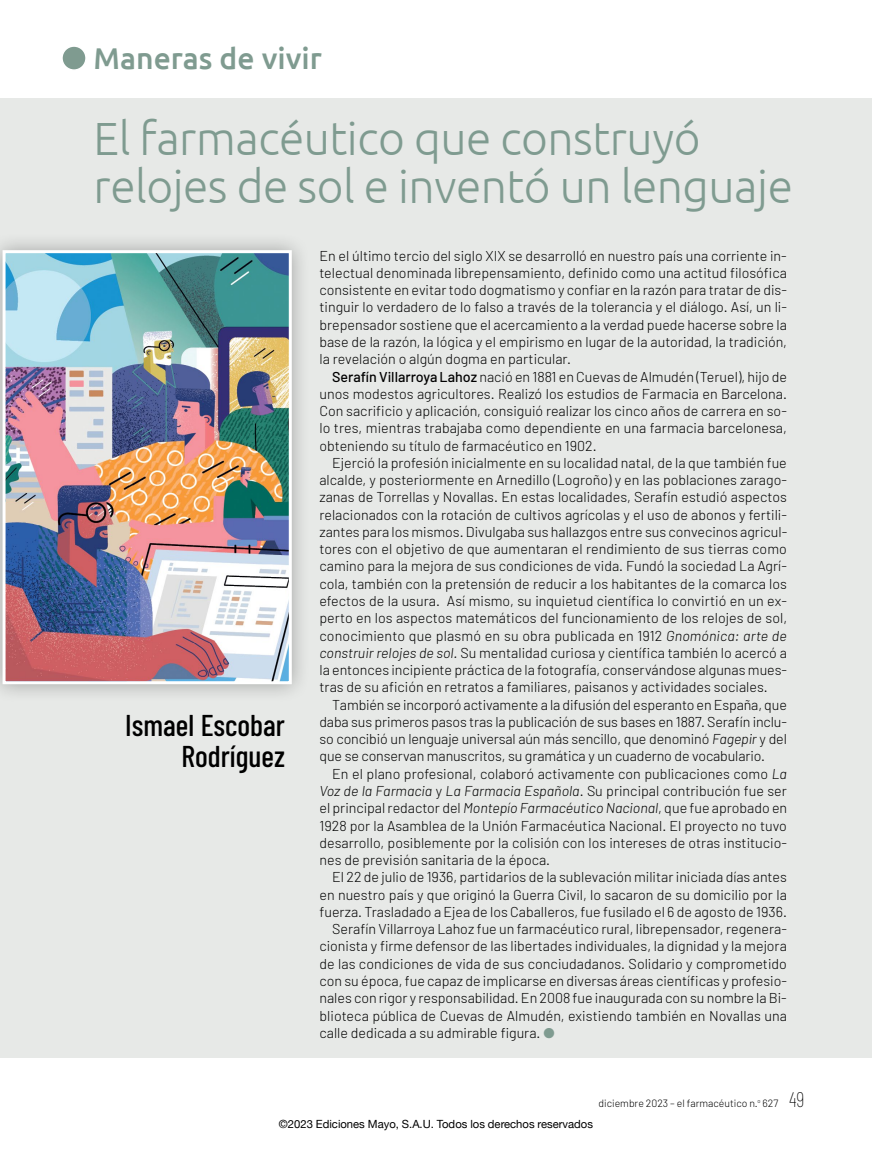
<style>
.page{position:relative;width:872px;height:1149px;background:#fff}
.page>*{position:absolute;margin:0;border:0;box-sizing:border-box;transform-origin:0 0}
.t1{font:300 46.5px/48px "Ubuntu";letter-spacing:-.01em;color:#7f9b90}
.t2{font:500 30px/31.5px "Barlow Condensed";color:#000;text-align:right}
.t3{font:500 30px "Ubuntu";color:#7f9b90}
.t4{font:300 14.25px/17.2px "Barlow";color:#000;text-align:justify}
.t5{font:11.25px "Helvetica Neue";color:#000}
.t6{font:300 10.5px "Barlow";color:#000}
.s1{font-weight:500}
.s2{font-style:italic}
.s3{color:#7f9b90}
.s4{font-family:"Barlow Condensed";font-weight:100;font-size:21px}
</style>
<div class="page">
<div style="left:62px;top:46px;width:24px;height:24px;background:#7f9b90;border-radius:50%"></div>
<div style="left:61px;top:45px;width:26px;height:26px;border:2px solid #fff;border-radius:50%"></div>
<div style="left:0;top:98px;width:872px;height:959px;background:#e7e9e7"></div>
<div style="left:0;top:232px;width:311px;height:470px;background:#000;opacity:.3"></div>
<img style="left:7px;top:254px;width:281px;height:426px">
<div style="left:3px;top:250px;width:289px;height:434px;border:3px solid #fff"></div>
<h2 class="t3" style="left:94px;top:39px;width:230px">Maneras de vivir</h2>
<h1 class="t1" style="left:94px;top:113px;width:701px">El farmacéutico que construyó relojes de sol e inventó un lenguaje</h1>
<h2 class="t2" style="left:125px;top:708px;width:161px">Ismael Escobar<br>Rodríguez</h2>
<p class="t4" style="left:319px;top:246px;width:469px">En el último tercio del siglo XIX se desarrolló en nuestro país una corriente in&shy;telectual denominada librepensamiento, definido como una actitud filosófica consistente en evitar todo dogmatismo y confiar en la razón para tratar de dis&shy;tinguir lo verdadero de lo falso a través de la tolerancia y el diálogo. Así, un li&shy;brepensador sostiene que el acercamiento a la verdad puede hacerse sobre la base de la razón, la lógica y el empirismo en lugar de la autoridad, la tradición, la revelación o algún dogma en particular.</p>
<p class="t4" style="left:319px;top:367px;width:469px;text-indent:13px"><span class="s1">Serafín Villarroya Lahoz</span> nació en 1881 en Cuevas de Almudén (Teruel), hijo de unos modestos agricultores. Realizó los estudios de Farmacia en Barcelona.<br>Con sacrificio y aplicación, consiguió realizar los cinco años de carrera en so&shy;lo tres, mientras trabajaba como dependiente en una farmacia barcelonesa, obteniendo su título de farmacéutico en 1902.</p>
<p class="t4" style="left:319px;top:453px;width:469px;text-indent:13px">Ejerció la profesión inicialmente en su localidad natal, de la que también fue alcalde, y posteriormente en Arnedillo (Logroño) y en las poblaciones zarago&shy;zanas de Torrellas y Novallas. En estas localidades, Serafín estudió aspectos relacionados con la rotación de cultivos agrícolas y el uso de abonos y fertili&shy;zantes para los mismos. Divulgaba sus hallazgos entre sus convecinos agricul&shy;tores con el objetivo de que aumentaran el rendimiento de sus tierras como camino para la mejora de sus condiciones de vida. Fundó la sociedad La Agrí&shy;cola, también con la pretensión de reducir a los habitantes de la comarca los efectos de la usura. Así mismo, su inquietud científica lo convirtió en un ex&shy;perto en los aspectos matemáticos del funcionamiento de los relojes de sol, conocimiento que plasmó en su obra publicada en 1912 <span class="s2">Gnomónica: arte de construir relojes de sol.</span> Su mentalidad curiosa y científica también lo acercó a la entonces incipiente práctica de la fotografía, conservándose algunas mues&shy;tras de su afición en retratos a familiares, paisanos y actividades sociales.</p>
<p class="t4" style="left:319px;top:695px;width:469px;text-indent:13px">También se incorporó activamente a la difusión del esperanto en España, que daba sus primeros pasos tras la publicación de sus bases en 1887. Serafín inclu&shy;so concibió un lenguaje universal aún más sencillo, que denominó <span class="s2">Fagepir</span> y del que se conservan manuscritos, su gramática y un cuaderno de vocabulario.</p>
<p class="t4" style="left:319px;top:764px;width:469px;text-indent:13px">En el plano profesional, colaboró activamente con publicaciones como <span class="s2">La Voz de la Farmacia</span> y <span class="s2">La Farmacia Española</span>. Su principal contribución fue ser el principal redactor del <span class="s2">Montepío Farmacéutico Nacional</span>, que fue aprobado en 1928 por la Asamblea de la Unión Farmacéutica Nacional. El proyecto no tuvo desarrollo, posiblemente por la colisión con los intereses de otras institucio&shy;nes de previsión sanitaria de la época.</p>
<p class="t4" style="left:332px;top:868px;width:456px">El 22 de julio de 1936, partidarios de la sublevación militar iniciada días antes</p>
<p class="t4" style="left:319px;top:885px;width:469px">en nuestro país y que originó la Guerra Civil, lo sacaron de su domicilio por la</p>
<p class="t4" style="left:319px;top:902px;width:469px">fuerza. Trasladado a Ejea de los Caballeros, fue fusilado el 6 de agosto de 1936.</p>
<p class="t4" style="left:332px;top:919px;width:456px">Serafín Villarroya Lahoz fue un farmacéutico rural, librepensador, regenera-</p>
<p class="t4" style="left:319px;top:937px;width:469px">cionista y firme defensor de las libertades individuales, la dignidad y la mejora</p>
<p class="t4" style="left:319px;top:954px;width:469px">de las condiciones de vida de sus conciudadanos. Solidario y comprometido</p>
<p class="t4" style="left:319px;top:971px;width:469px">con su época, fue capaz de implicarse en diversas áreas científicas y profesio-</p>
<p class="t4" style="left:319px;top:988px;width:469px">nales con rigor y responsabilidad. En 2008 fue inaugurada con su nombre la Bi-</p>
<p class="t4" style="left:319px;top:1006px;width:469px">blioteca pública de Cuevas de Almudén, existiendo también en Novallas una</p>
<p class="t4" style="left:319px;top:1023px;width:237px">calle dedicada a su admirable figura. <span class="s3">●</span></p>
<p class="t6" style="left:598px;top:1096px;width:207px">diciembre 2023 – el farmacéutico n.<sup>o</sup> 627 <span class="s4">49</span></p>
<p class="t5" style="left:279px;top:1114px;width:316px">©2023 Ediciones Mayo, S.A.U. Todos los derechos reservados</p>
</div>
